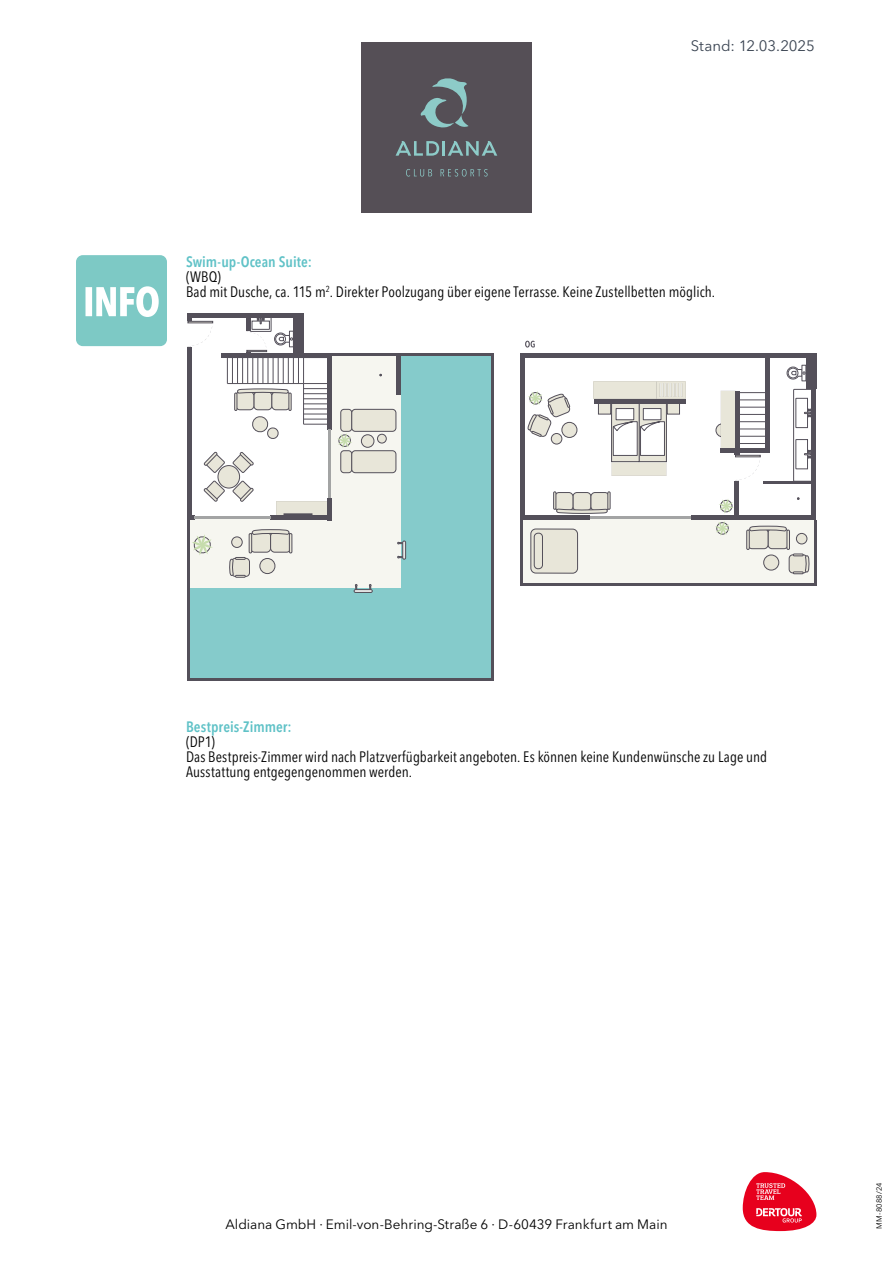
<style>
.page{position:relative;width:893px;height:1263px;background:#fff}
.page>*{position:absolute;margin:0;border:0;box-sizing:border-box;transform-origin:0 0}
.t1{font:condensed 15px/15px "Avenir Next LT Pro";letter-spacing:.005em;color:#000}
.t2{font:600 condensed 15px "Avenir Next LT Pro";letter-spacing:.005em;color:#60c2c7}
.t3{font:15px "Avenir Next LT Pro";letter-spacing:-.005em;color:#3a4452}
.t4{font:13.5px "Avenir Next LT Pro";color:#000}
.t5{font:7.5px "Avenir Next LT Pro";letter-spacing:.03em;color:#000}
</style>
<div class="page">
<div style="left:361px;top:43px;width:170px;height:170px;background:#554f56"></div>
<svg style="left:406px;top:169px;width:26px;height:8px"></svg>
<svg style="left:441px;top:169px;width:47px;height:8px"></svg>
<svg style="left:420px;top:78px;width:49px;height:50px"></svg>
<svg style="left:396px;top:141px;width:43px;height:15px"></svg>
<hr style="left:442px;top:141px;width:3px;height:15px;background:#8dcbc8">
<svg style="left:448px;top:141px;width:49px;height:15px"></svg>
<svg style="left:743px;top:1172px;width:73px;height:59px"></svg>
<div style="left:522px;top:518px;width:293px;height:66px;background:#f6f6f0"></div>
<svg style="left:716px;top:424px;width:13px;height:13px"></svg>
<div style="left:716px;top:424px;width:13px;height:13px;border:1px solid #54505a;border-radius:50%"></div>
<div style="left:598px;top:403px;width:13px;height:11px;background:#e8e6d9"></div>
<div style="left:598px;top:403px;width:13px;height:11px;border:1px solid #54505a"></div>
<div style="left:667px;top:403px;width:12px;height:11px;background:#e8e6d9"></div>
<div style="left:667px;top:403px;width:13px;height:11px;border:1px solid #54505a"></div>
<svg style="left:641px;top:405px;width:23px;height:55px"></svg>
<div style="left:639px;top:403px;width:27px;height:59px;border:1px solid #54505a"></div>
<div style="left:643px;top:409px;width:18px;height:11px;background:#fff"></div>
<div style="left:643px;top:408px;width:18px;height:12px;border:1px solid #54505a"></div>
<svg style="left:613px;top:405px;width:24px;height:55px"></svg>
<div style="left:611px;top:403px;width:28px;height:59px;border:1px solid #54505a"></div>
<div style="left:616px;top:408px;width:18px;height:12px;background:#fff;border:1px solid #54505a"></div>
<svg style="left:613px;top:422px;width:51px;height:33px"></svg>
<div style="left:802px;top:365px;width:4px;height:16px;border:1px solid #54505a"></div>
<svg style="left:787px;top:367px;width:18px;height:12px"></svg>
<svg style="left:612px;top:462px;width:54px;height:14px"></svg>
<div style="left:188px;top:518px;width:202px;height:70px;background:#f6f6f0"></div>
<div style="left:330px;top:354px;width:71px;height:234px;background:#f6f6f0"></div>
<div style="left:188px;top:588px;width:305px;height:92px;background:#85cbcb"></div>
<div style="left:401px;top:354px;width:92px;height:326px;background:#85cbcb"></div>
<svg style="left:192px;top:535px;width:21px;height:20px"></svg>
<div style="left:562px;top:422px;width:15px;height:15px;background:#e8e6d9;border-radius:50%"></div>
<div style="left:562px;top:422px;width:15px;height:15px;border:1px solid #54505a;border-radius:50%"></div>
<div style="left:551px;top:433px;width:11px;height:11px;background:#e8e6d9;border-radius:50%"></div>
<div style="left:551px;top:433px;width:11px;height:11px;border:1px solid #54505a;border-radius:50%"></div>
<svg style="left:793px;top:389px;width:19px;height:92px"></svg>
<svg style="left:554px;top:492px;width:56px;height:21px"></svg>
<svg style="left:528px;top:391px;width:42px;height:46px"></svg>
<svg style="left:719px;top:499px;width:15px;height:14px"></svg>
<svg style="left:715px;top:521px;width:15px;height:15px"></svg>
<svg style="left:594px;top:382px;width:91px;height:17px;background:#e5e3d7"></svg>
<svg style="left:747px;top:526px;width:62px;height:48px"></svg>
<div style="left:764px;top:555px;width:15px;height:15px;background:#e8e6d9;border-radius:50%"></div>
<div style="left:764px;top:555px;width:15px;height:15px;border:1px solid #54505a;border-radius:50%"></div>
<div style="left:531px;top:529px;width:47px;height:44px;background:#e8e6d9;border-radius:5px"></div>
<div style="left:531px;top:529px;width:47px;height:44px;border:1px solid #54505a;border-radius:5px"></div>
<div style="left:534px;top:533px;width:8px;height:36px;border:1px solid #54505a;border-radius:4px"></div>
<div style="left:796px;top:533px;width:11px;height:11px;background:#e8e6d9;border-radius:50%"></div>
<div style="left:796px;top:533px;width:11px;height:11px;border:1px solid #54505a;border-radius:50%"></div>
<div style="left:232px;top:558px;width:17px;height:18px;background:#e8e6d9;border-radius:4px"></div>
<div style="left:232px;top:558px;width:18px;height:18px;border:1px solid #54505a;border-radius:4px"></div>
<svg style="left:230px;top:557px;width:15px;height:20px"></svg>
<div style="left:251px;top:532px;width:20px;height:20px;background:#e8e6d9;border-radius:4px"></div>
<div style="left:251px;top:532px;width:20px;height:20px;border:1px solid #54505a;border-radius:4px"></div>
<div style="left:271px;top:532px;width:20px;height:20px;background:#e8e6d9;border-radius:4px"></div>
<div style="left:271px;top:532px;width:20px;height:20px;border:1px solid #54505a;border-radius:4px"></div>
<div style="left:289px;top:533px;width:3px;height:20px;border:1px solid #54505a"></div>
<div style="left:249px;top:533px;width:3px;height:20px;border:1px solid #54505a"></div>
<svg style="left:252px;top:529px;width:37px;height:5px"></svg>
<div style="left:260px;top:558px;width:15px;height:16px;background:#e8e6d9;border-radius:50%"></div>
<div style="left:260px;top:558px;width:15px;height:16px;border:1px solid #54505a;border-radius:50%"></div>
<div style="left:232px;top:537px;width:10px;height:10px;background:#e8e6d9;border-radius:50%"></div>
<div style="left:232px;top:537px;width:10px;height:10px;border:1px solid #54505a;border-radius:50%"></div>
<div style="left:341px;top:451px;width:11px;height:22px;background:#e8e6d9;border-radius:3px"></div>
<div style="left:341px;top:451px;width:11px;height:22px;border:1px solid #54505a;border-radius:3px"></div>
<div style="left:352px;top:451px;width:44px;height:22px;background:#e8e6d9;border-radius:4px"></div>
<div style="left:352px;top:451px;width:44px;height:22px;border:1px solid #54505a;border-radius:4px"></div>
<div style="left:341px;top:409px;width:11px;height:22px;background:#e8e6d9;border-radius:3px"></div>
<div style="left:341px;top:409px;width:11px;height:22px;border:1px solid #54505a;border-radius:3px"></div>
<div style="left:352px;top:409px;width:44px;height:22px;background:#e8e6d9;border-radius:4px"></div>
<div style="left:352px;top:409px;width:44px;height:22px;border:1px solid #54505a;border-radius:4px"></div>
<div style="left:361px;top:435px;width:13px;height:12px;background:#e8e6d9;border-radius:50%"></div>
<div style="left:361px;top:435px;width:13px;height:12px;border:1px solid #54505a;border-radius:50%"></div>
<div style="left:377px;top:434px;width:9px;height:9px;background:#e8e6d9;border-radius:50%"></div>
<div style="left:377px;top:434px;width:9px;height:9px;border:1px solid #54505a;border-radius:50%"></div>
<svg style="left:337px;top:433px;width:15px;height:15px"></svg>
<svg style="left:204px;top:452px;width:21px;height:21px"></svg>
<svg style="left:233px;top:481px;width:20px;height:21px"></svg>
<svg style="left:204px;top:481px;width:21px;height:20px"></svg>
<svg style="left:233px;top:452px;width:20px;height:21px"></svg>
<div style="left:218px;top:465px;width:22px;height:23px;background:#e8e6d9;border-radius:50%"></div>
<div style="left:218px;top:465px;width:22px;height:23px;border:1px solid #54505a;border-radius:50%"></div>
<svg style="left:277px;top:501px;width:51px;height:15px"></svg>
<div style="left:354px;top:589px;width:18px;height:3px;border:1px solid #54505a"></div>
<div style="left:403px;top:541px;width:3px;height:18px;border:1px solid #54505a"></div>
<hr style="left:187px;top:520px;width:2px;height:161px;background:#54505a">
<hr style="left:271px;top:516px;width:61px;height:4px;background:#54505a">
<hr style="left:328px;top:353px;width:4px;height:77px;background:#54505a">
<hr style="left:328px;top:498px;width:4px;height:22px;background:#54505a">
<hr style="left:194px;top:517px;width:77px;height:2px;background:#a3a4a4">
<hr style="left:329px;top:430px;width:2px;height:68px;background:#a3a4a4">
<div style="left:221px;top:353px;width:111px;height:5px;background:#54505a"></div>
<hr style="left:492px;top:353px;width:2px;height:328px;background:#54505a">
<hr style="left:332px;top:353px;width:162px;height:3px;background:#54505a">
<hr style="left:187px;top:678px;width:307px;height:3px;background:#54505a">
<hr style="left:520px;top:520px;width:3px;height:66px;background:#54505a">
<hr style="left:814px;top:520px;width:2px;height:66px;background:#54505a">
<hr style="left:520px;top:583px;width:296px;height:3px;background:#54505a">
<div style="left:520px;top:353px;width:5px;height:167px;background:#54505a"></div>
<div style="left:520px;top:353px;width:296px;height:5px;background:#54505a"></div>
<hr style="left:812px;top:353px;width:4px;height:167px;background:#54505a">
<hr style="left:594px;top:399px;width:91px;height:4px;background:#54505a">
<div style="left:765px;top:353px;width:5px;height:99px;background:#54505a"></div>
<hr style="left:720px;top:448px;width:50px;height:4px;background:#54505a">
<hr style="left:735px;top:481px;width:4px;height:39px;background:#54505a">
<hr style="left:764px;top:481px;width:52px;height:2px;background:#54505a">
<div style="left:806px;top:353px;width:10px;height:36px;background:#54505a"></div>
<hr style="left:590px;top:517px;width:101px;height:2px;background:#a3a4a4">
<hr style="left:520px;top:516px;width:70px;height:4px;background:#54505a">
<hr style="left:691px;top:516px;width:125px;height:4px;background:#54505a">
<svg style="left:721px;top:391px;width:45px;height:90px"></svg>
<hr style="left:187px;top:313px;width:117px;height:4px;background:#54505a">
<svg style="left:227px;top:317px;width:103px;height:122px"></svg>
<hr style="left:246px;top:313px;width:4px;height:18px;background:#54505a">
<div style="left:188px;top:321px;width:25px;height:2px;background:#e8e6d9;border:1px solid #54505a"></div>
<svg style="left:187px;top:317px;width:25px;height:30px"></svg>
<div style="left:187px;top:347px;width:5px;height:173px;background:#54505a"></div>
<hr style="left:397px;top:353px;width:4px;height:42px;background:#54505a">
<svg style="left:525px;top:341px;width:10px;height:7px"></svg>
<div style="left:77px;top:255px;width:89px;height:91px;background:#7dc9c5;border-radius:7px"></div>
<svg style="left:85px;top:286px;width:74px;height:31px"></svg>
<p class="t3" style="left:691px;top:37px;width:125px">Stand: 12.03.2025</p>
<p class="t2" style="left:186px;top:252px;width:127px">Swim-up-Ocean Suite:</p>
<p class="t1" style="left:186px;top:269px;width:531px">(WBQ)<br>Bad mit Dusche, ca. 115 m<sup>2</sup>. Direkter Poolzugang über eigene Terrasse. Keine Zustellbetten möglich.</p>
<p class="t2" style="left:186px;top:717px;width:107px">Bestpreis-Zimmer:</p>
<p class="t1" style="left:186px;top:734px;width:583px">(DP1)<br>Das Bestpreis-Zimmer wird nach Platzverfügbarkeit angeboten. Es können keine Kundenwünsche zu Lage und<br>Ausstattung entgegengenommen werden.</p>
<p class="t4" style="left:225px;top:1216px;width:444px">Aldiana GmbH · Emil-von-Behring-Straße 6 · D-60439 Frankfurt am Main</p>
<p class="t5" style="left:875px;top:1229px;width:48px;rotate:-90deg">MM-8088/24</p>
</div>
